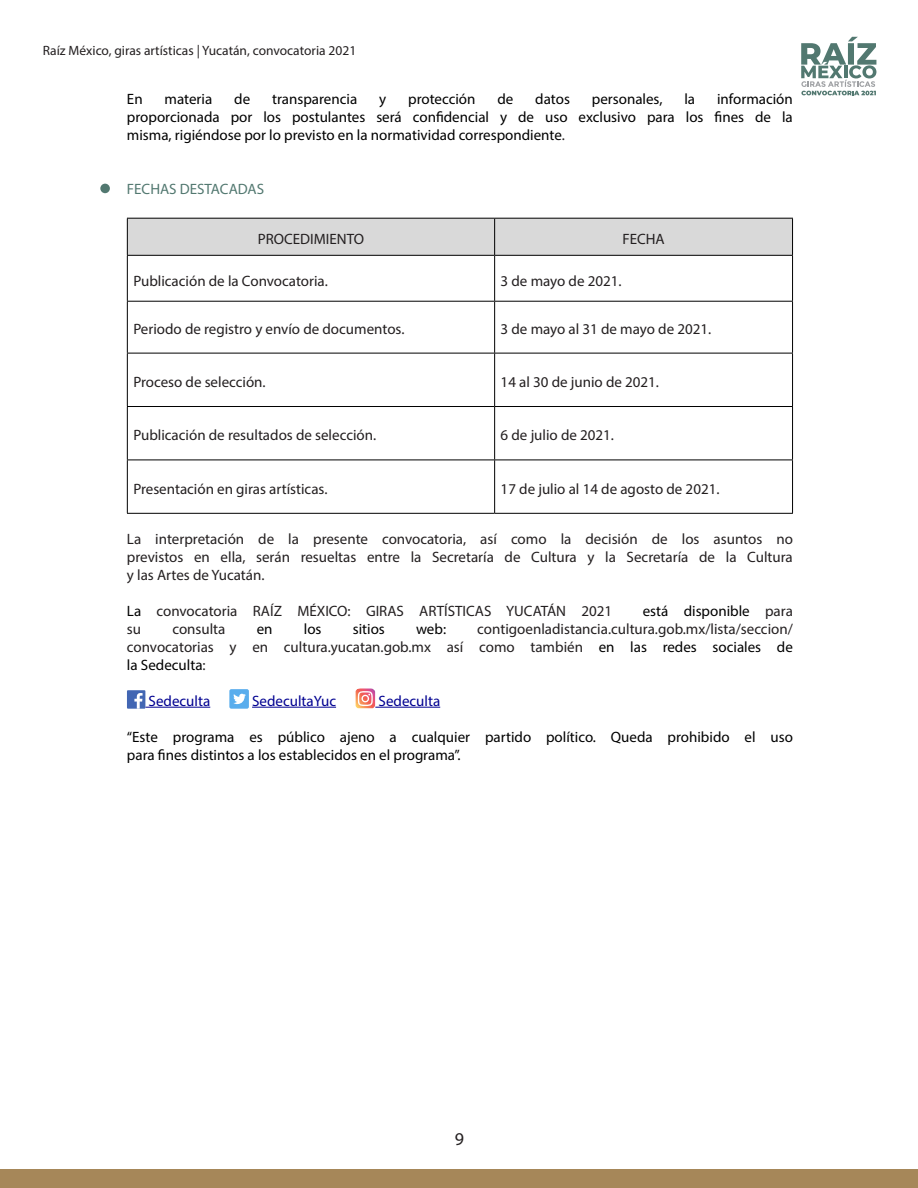
<style>
.page{position:relative;width:918px;height:1188px;background:#fff}
.page>*{position:absolute;margin:0;border:0;box-sizing:border-box;transform-origin:0 0}
.t1{font:18px "Myriad Pro";color:#231f20}
.t2{font:15px/18px "Myriad Pro";color:#231f20;text-align:justify}
.t3{font:15px/18px "Myriad Pro";color:#000;text-align:justify}
.t4{font:15px "Myriad Pro";color:#000091}
.t5{font:15px "Myriad Pro";color:#527870}
.t6{font:13.5px "Myriad Pro";color:#231f20}
.s1{color:#231f20}
.s2{color:#000}
</style>
<div class="page">
<svg style="left:801px;top:37px;width:75px;height:58px"></svg>
<div style="left:0;top:1169px;width:918px;height:19px;background:#a68759"></div>
<hr style="left:145px;top:707px;width:65px;height:1px;background:#000091">
<hr style="left:252px;top:707px;width:84px;height:1px;background:#000091">
<hr style="left:375px;top:707px;width:65px;height:1px;background:#000091">
<div style="left:128px;top:219px;width:664px;height:36px;background:#d9d9d9"></div>
<hr style="left:127px;top:218px;width:368px;height:1px;background:#000">
<hr style="left:127px;top:219px;width:1px;height:36px;background:#000">
<hr style="left:495px;top:218px;width:298px;height:1px;background:#000">
<hr style="left:494px;top:219px;width:1px;height:36px;background:#000">
<hr style="left:792px;top:219px;width:1px;height:36px;background:#000">
<hr style="left:127px;top:255px;width:368px;height:1px;background:#000">
<hr style="left:127px;top:256px;width:1px;height:45px;background:#000">
<hr style="left:495px;top:255px;width:298px;height:1px;background:#000">
<hr style="left:494px;top:256px;width:1px;height:45px;background:#000">
<hr style="left:792px;top:256px;width:1px;height:45px;background:#000">
<hr style="left:127px;top:301px;width:368px;height:1px;background:#000">
<hr style="left:127px;top:302px;width:1px;height:51px;background:#000">
<hr style="left:495px;top:301px;width:298px;height:1px;background:#000">
<hr style="left:494px;top:302px;width:1px;height:51px;background:#000">
<hr style="left:792px;top:302px;width:1px;height:51px;background:#000">
<hr style="left:127px;top:353px;width:368px;height:1px;background:#000">
<hr style="left:127px;top:353px;width:1px;height:53px;background:#000">
<hr style="left:495px;top:353px;width:298px;height:1px;background:#000">
<hr style="left:494px;top:353px;width:1px;height:53px;background:#000">
<hr style="left:792px;top:353px;width:1px;height:53px;background:#000">
<hr style="left:127px;top:406px;width:368px;height:1px;background:#000">
<hr style="left:127px;top:407px;width:1px;height:53px;background:#000">
<hr style="left:495px;top:406px;width:298px;height:1px;background:#000">
<hr style="left:494px;top:407px;width:1px;height:53px;background:#000">
<hr style="left:792px;top:407px;width:1px;height:53px;background:#000">
<hr style="left:127px;top:460px;width:368px;height:1px;background:#000">
<hr style="left:127px;top:460px;width:1px;height:53px;background:#000">
<hr style="left:495px;top:460px;width:298px;height:1px;background:#000">
<hr style="left:494px;top:460px;width:1px;height:53px;background:#000">
<hr style="left:792px;top:460px;width:1px;height:53px;background:#000">
<hr style="left:127px;top:513px;width:368px;height:1px;background:#000">
<hr style="left:495px;top:513px;width:298px;height:1px;background:#000">
<div style="left:127px;top:690px;width:18px;height:19px;background:#4266b3"></div>
<svg style="left:134px;top:693px;width:9px;height:16px"></svg>
<svg style="left:229px;top:689px;width:20px;height:20px"></svg>
<svg style="left:356px;top:688px;width:19px;height:20px"></svg>
<div style="left:100px;top:184px;width:10px;height:9px;background:#527870;border-radius:50%"></div>
<p class="t6" style="left:43px;top:42px;width:315px">Raíz México, giras artísticas | Yucatán, convocatoria 2021</p>
<p class="t3" style="left:127px;top:90px;width:667px;text-indent:590px">información proporcionada por los postulantes será confidencial y de uso exclusivo para los fines de la misma, rigiéndose por lo previsto en la normatividad correspondiente<span class="s1">.</span></p>
<p class="t3" style="left:127px;top:90px;width:17px">En</p>
<p class="t3" style="left:165px;top:90px;width:49px">materia</p>
<p class="t3" style="left:234px;top:90px;width:17px">de</p>
<p class="t3" style="left:272px;top:90px;width:87px">transparencia</p>
<p class="t3" style="left:379px;top:90px;width:9px">y</p>
<p class="t3" style="left:408px;top:90px;width:69px">protección</p>
<p class="t3" style="left:497px;top:90px;width:17px">de</p>
<p class="t3" style="left:535px;top:90px;width:36px">datos</p>
<p class="t3" style="left:592px;top:90px;width:72px">personales,</p>
<p class="t3" style="left:684px;top:90px;width:12px">la</p>
<p class="t5" style="left:127px;top:180px;width:139px">FECHAS DESTACADAS</p>
<p class="t2" style="left:258px;top:230px;width:108px">PROCEDIMIENTO</p>
<p class="t2" style="left:622px;top:230px;width:44px">FECHA</p>
<p class="t2" style="left:133px;top:271px;width:196px">Publicación de la Convocatoria.</p>
<p class="t2" style="left:501px;top:271px;width:123px">3 de mayo de 2021.</p>
<p class="t2" style="left:133px;top:320px;width:273px">Periodo de registro y envío de documentos.</p>
<p class="t2" style="left:501px;top:320px;width:212px">3 de mayo al 31 de mayo de 2021.</p>
<p class="t2" style="left:133px;top:373px;width:134px">Proceso de selección.</p>
<p class="t2" style="left:501px;top:373px;width:160px">14 al 30 de junio de 2021.</p>
<p class="t2" style="left:133px;top:426px;width:244px">Publicación de resultados de selección.</p>
<p class="t2" style="left:501px;top:426px;width:115px">6 de julio de 2021.</p>
<p class="t2" style="left:133px;top:480px;width:196px">Presentación en giras artísticas.</p>
<p class="t2" style="left:501px;top:480px;width:220px">17 de julio al 14 de agosto de 2021.</p>
<p class="t2" style="left:127px;top:529px;width:667px">La interpretación de la presente convocatoria, así como la decisión de los asuntos no previstos en ella, serán resueltas entre la Secretaría de Cultura y la Secretaría de la Cultura y las Artes de Yucatán.</p>
<p class="t2" style="left:127px;top:601px;width:487px"><span class="s2">La</span> convocatoria RAÍZ MÉXICO: GIRAS ARTÍSTICAS YUCATÁN 2021</p>
<p class="t3" style="left:643px;top:601px;width:23px">está</p>
<p class="t3" style="left:684px;top:601px;width:111px">disponible <span class="s1">para</span></p>
<p class="t2" style="left:127px;top:619px;width:16px">su</p>
<p class="t2" style="left:172px;top:619px;width:55px">consulta</p>
<p class="t3" style="left:257px;top:619px;width:17px">en</p>
<p class="t3" style="left:304px;top:619px;width:19px">los</p>
<p class="t3" style="left:353px;top:619px;width:34px">sitios</p>
<p class="t3" style="left:416px;top:619px;width:32px">web:</p>
<p class="t2" style="left:127px;top:619px;width:667px;text-indent:350px">contigoenladistancia.cultura.gob.mx/lista/seccion/ convocatorias y en cultura.yucatan.gob.mx así como también <span class="s2">en las redes sociales de la Sedeculta</span>:</p>
<p class="t4" style="left:149px;top:691px;width:63px">Sedeculta</p>
<p class="t4" style="left:252px;top:691px;width:85px">SedecultaYuc</p>
<p class="t4" style="left:379px;top:691px;width:63px">Sedeculta</p>
<p class="t3" style="left:127px;top:727px;width:668px">“Este programa es público ajeno a cualquier partido político. Queda prohibido el uso para fines distintos a los establecidos en el programa”.</p>
<p class="t1" style="left:455px;top:1128px;width:11px">9</p>
</div>
